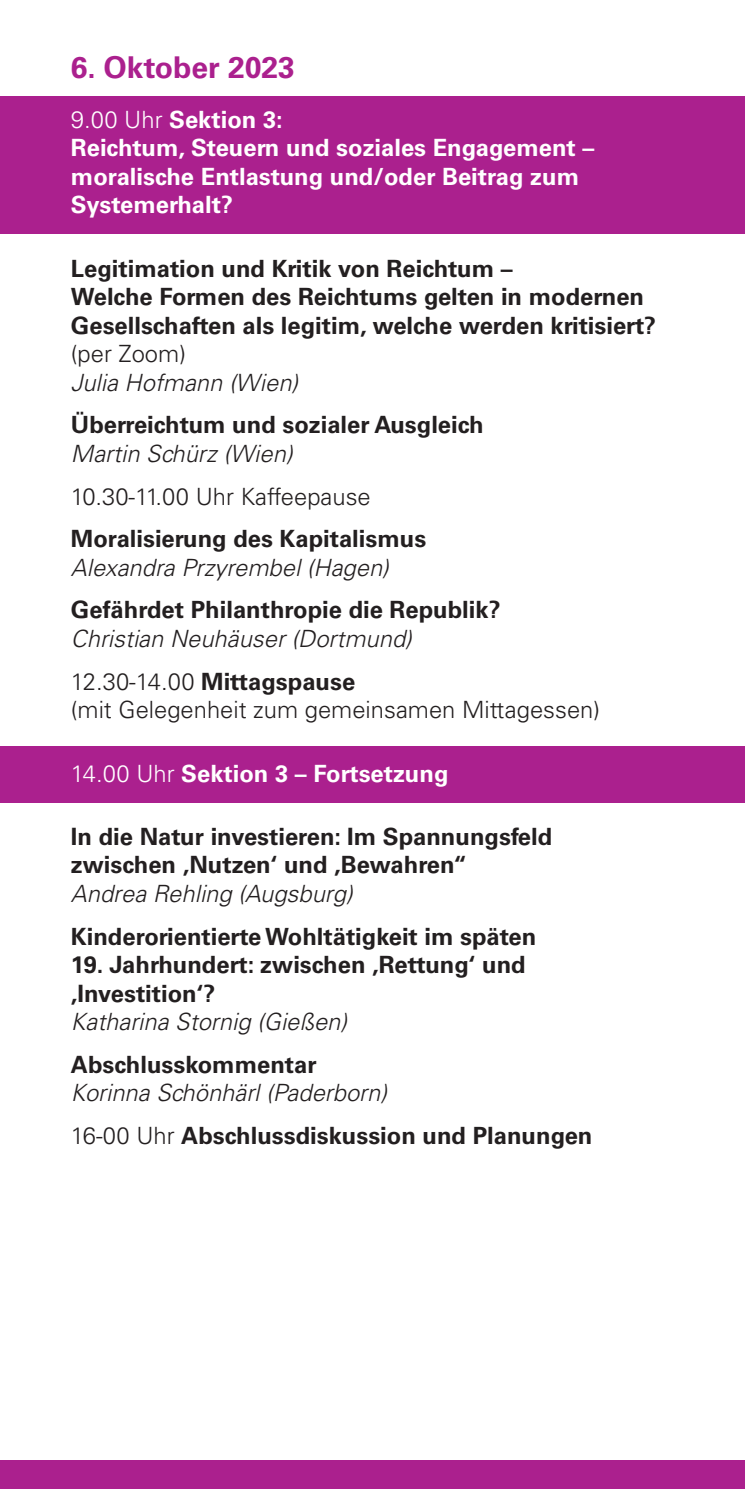
<style>
.page{position:relative;width:745px;height:1489px;background:#fff}
.page>*{position:absolute;margin:0;border:0;box-sizing:border-box;transform-origin:0 0}
.t1{font:700 30px "Univers LT Std";color:#ab208e}
.t2{font:700 23.75px/28.5px "Univers LT Std";color:#231f20}
.t3{font:italic 300 23.75px/42.8px "Univers LT Std";color:#231f20}
.t4{font:700 23.75px/28.5px "Univers LT Std";color:#fff}
.t5{font:300 23.75px "Univers LT Std";color:#231f20}
.s1{font-weight:300}
.s2{font-style:normal}
.s3{font-weight:700;font-style:normal}
.s4{font-weight:300;font-style:italic}
</style>
<div class="page">
<div style="left:0;top:745px;width:744px;height:57px;background:#ab208e"></div>
<div style="left:0;top:97px;width:744px;height:137px;background:#ab208e"></div>
<div style="left:0;top:1460px;width:744px;height:28px;background:#ab208e"></div>
<p class="t1" style="left:71px;top:50px;width:225px">6. Oktober 2023</p>
<p class="t4" style="left:71px;top:105px;width:524px"><span class="s1">9.00 Uhr</span> Sektion 3:<br>Reichtum, Steuern und soziales Engagement – moralische Entlastung und/oder Beitrag zum<br>Systemerhalt?</p>
<p class="t2" style="left:71px;top:254px;width:586px">Legitimation und Kritik von Reichtum –<br>Welche Formen des Reichtums gelten in modernen<br>Gesellschaften als legitim, welche werden kritisiert?</p>
<p class="t5" style="left:71px;top:339px;width:116px">(per Zoom)</p>
<p class="t3" style="left:71px;top:361px;width:229px">Julia Hofmann (Wien)</p>
<p class="t2" style="left:71px;top:411px;width:414px">Überreichtum und sozialer Ausgleich</p>
<p class="t3" style="left:71px;top:432px;width:223px">Martin Schürz (Wien)</p>
<p class="t5" style="left:71px;top:482px;width:301px">10.30-11.00 Uhr Kaffeepause</p>
<p class="t2" style="left:71px;top:525px;width:356px">Moralisierung des Kapitalismus</p>
<p class="t3" style="left:71px;top:546px;width:319px">Alexandra Przyrembel (Hagen)</p>
<p class="t2" style="left:71px;top:596px;width:431px">Gefährdet Philanthropie die Republik?</p>
<p class="t3" style="left:71px;top:617px;width:342px">Christian Neuhäuser (Dortmund)<br><span class="s2">12.30-14.00</span> <span class="s3">Mittagspause</span></p>
<p class="t5" style="left:71px;top:695px;width:530px">(mit Gelegenheit zum gemeinsamen Mittagessen)</p>
<p class="t4" style="left:71px;top:759px;width:379px"><span class="s1">14.00 Uhr</span> Sektion 3 – Fortsetzung</p>
<p class="t2" style="left:71px;top:822px;width:482px">In die Natur investieren: Im Spannungsfeld zwischen ‚Nutzen‘ und ‚Bewahren‘‘</p>
<p class="t3" style="left:71px;top:872px;width:283px">Andrea Rehling (Augsburg)</p>
<p class="t2" style="left:71px;top:922px;width:466px">Kinderorientierte Wohltätigkeit im späten</p>
<p class="t2" style="left:71px;top:950px;width:456px">19. Jahrhundert: zwischen ‚Rettung‘ und ‚Investition‘?</p>
<p class="t3" style="left:71px;top:1000px;width:277px">Katharina Stornig (Gießen)</p>
<p class="t2" style="left:71px;top:1050px;width:247px">Abschlusskommentar</p>
<p class="t2" style="left:71px;top:1071px;width:522px;line-height:42.8px"><span class="s4">Korinna Schönhärl (Paderborn)<br></span><span class="s1">16-00 Uhr</span> Abschlussdiskussion und Planungen</p>
</div>
